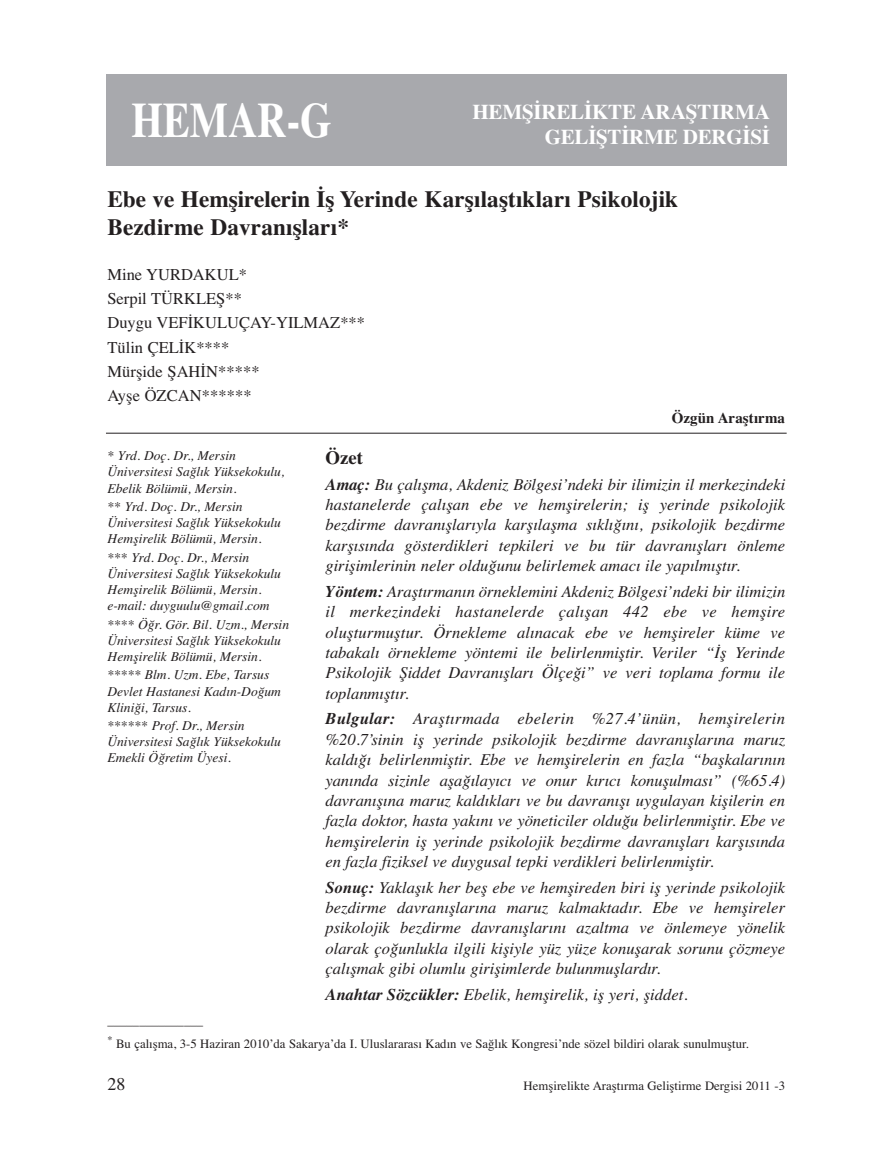
<style>
.page{position:relative;width:893px;height:1169px;background:#fff}
.page>*{position:absolute;margin:0;border:0;box-sizing:border-box;transform-origin:0 0}
.t1{font:700 49.35px "Times TU";color:#fff;scale:.82 1}
.t2{font:700 23.25px/27.9px "Times TU";letter-spacing:.005em;color:#231f20}
.t3{font:700 21px/25.2px "Times TU";letter-spacing:-.01em;color:#fff;text-align:right}
.t4{font:700 18.75px "Times TU";color:#231f20}
.t5{font:18px "Times TU";color:#231f20}
.t6{font:italic 16.5px/20.4px "Times TU";color:#231f20;text-align:justify}
.t7{font:16.5px/24px "Times TU";color:#231f20}
.t8{font:700 15px "Times TU";letter-spacing:.005em;color:#231f20}
.t9{font:italic 13.5px/16.2px "Times TU";color:#231f20}
.t10{font:12.75px/18.6px "Times TU";color:#231f20}
.s1{font-weight:700}
</style>
<div class="page">
<div style="left:106px;top:74px;width:680px;height:92px;background:#a8a9ad"></div>
<hr style="left:106px;top:433px;width:680px;height:1px;background:#231f20">
<h1 class="t1" style="left:131px;top:104px;width:246px">HEMAR-G</h1>
<p class="t3" style="left:472px;top:101px;width:299px">HEMŞİRELİKTE ARAŞTIRMA<br>GELİŞTİRME DERGİSİ</p>
<h2 class="t2" style="left:107px;top:188px;width:572px">Ebe ve Hemşirelerin İş Yerinde Karşılaştıkları Psikolojik<br>Bezdirme Davranışları*</h2>
<p class="t7" style="left:107px;top:264px;width:259px">Mine YURDAKUL*<br>Serpil TÜRKLEŞ**<br>Duygu VEFİKULUÇAY-YILMAZ***<br>Tülin ÇELİK****<br>Mürşide ŞAHİN*****<br>Ayşe ÖZCAN******</p>
<p class="t8" style="left:671px;top:413px;width:115px">Özgün Araştırma</p>
<p class="t9" style="left:107px;top:449px;width:178px">* Yrd. Doç. Dr., Mersin<br>Üniversitesi Sağlık Yüksekokulu,<br>Ebelik Bölümü, Mersin.</p>
<p class="t9" style="left:107px;top:499px;width:175px">** Yrd. Doç. Dr., Mersin<br>Üniversitesi Sağlık Yüksekokulu<br>Hemşirelik Bölümü, Mersin.</p>
<p class="t9" style="left:107px;top:550px;width:175px">*** Yrd. Doç. Dr., Mersin<br>Üniversitesi Sağlık Yüksekokulu<br>Hemşirelik Bölümü, Mersin. e-mail: duyguulu@gmail.com</p>
<p class="t9" style="left:107px;top:617px;width:183px">**** Öğr. Gör. Bil. Uzm., Mersin<br>Üniversitesi Sağlık Yüksekokulu<br>Hemşirelik Bölümü, Mersin.</p>
<p class="t9" style="left:107px;top:668px;width:175px">***** Blm. Uzm. Ebe, Tarsus<br>Devlet Hastanesi Kadın-Doğum<br>Kliniği, Tarsus.</p>
<p class="t9" style="left:107px;top:718px;width:175px">****** Prof. Dr., Mersin<br>Üniversitesi Sağlık Yüksekokulu<br>Emekli Öğretim Üyesi.</p>
<p class="t4" style="left:325px;top:451px;width:39px">Özet</p>
<p class="t6" style="left:325px;top:475px;width:461px"><span class="s1">Amaç:</span> Bu çalışma, Akdeniz Bölgesi’ndeki bir ilimizin il merkezindeki hastanelerde çalışan ebe ve hemşirelerin; iş yerinde psikolojik bezdirme davranışlarıyla karşılaşma sıklığını, psikolojik bezdirme karşısında gösterdikleri tepkileri ve bu tür davranışları önleme girişimlerinin neler olduğunu belirlemek amacı ile yapılmıştır.</p>
<p class="t6" style="left:325px;top:582px;width:461px"><span class="s1">Yöntem:</span> Araştırmanın örneklemini Akdeniz Bölgesi’ndeki bir ilimizin il merkezindeki hastanelerde çalışan 442 ebe ve hemşire oluşturmuştur. Örnekleme alınacak ebe ve hemşireler küme ve tabakalı örnekleme yöntemi ile belirlenmiştir. Veriler “İş Yerinde Psikolojik Şiddet Davranışları Ölçeği” ve veri toplama formu ile toplanmıştır.</p>
<p class="t6" style="left:325px;top:710px;width:461px"><span class="s1">Bulgular:</span> Araştırmada ebelerin %27.4’ünün, hemşirelerin %20.7’sinin iş yerinde psikolojik bezdirme davranışlarına maruz kaldığı belirlenmiştir. Ebe ve hemşirelerin en fazla “başkalarının yanında sizinle aşağılayıcı ve onur kırıcı konuşulması” (%65.4) davranışına maruz kaldıkları ve bu davranışı uygulayan kişilerin en fazla doktor, hasta yakını ve yöneticiler olduğu belirlenmiştir. Ebe ve hemşirelerin iş yerinde psikolojik bezdirme davranışları karşısında en fazla fiziksel ve duygusal tepki verdikleri belirlenmiştir.</p>
<p class="t6" style="left:325px;top:878px;width:461px"><span class="s1">Sonuç:</span> Yaklaşık her beş ebe ve hemşireden biri iş yerinde psikolojik bezdirme davranışlarına maruz kalmaktadır. Ebe ve hemşireler psikolojik bezdirme davranışlarını azaltma ve önlemeye yönelik olarak çoğunlukla ilgili kişiyle yüz yüze konuşarak sorunu çözmeye çalışmak gibi olumlu girişimlerde bulunmuşlardır.</p>
<p class="t6" style="left:325px;top:985px;width:364px"><span class="s1">Anahtar Sözcükler:</span> Ebelik, hemşirelik, iş yeri, şiddet.</p>
<p class="t10" style="left:107px;top:1017px;width:642px">–––––––––––––––<br><sup>*</sup> Bu çalışma, 3-5 Haziran 2010’da Sakarya’da I. Uluslararası Kadın ve Sağlık Kongresi’nde sözel bildiri olarak sunulmuştur.</p>
<p class="t5" style="left:107px;top:1077px;width:19px">28</p>
<p class="t10" style="left:523px;top:1077px;width:263px">Hemşirelikte Araştırma Geliştirme Dergisi 2011 -3</p>
</div>
